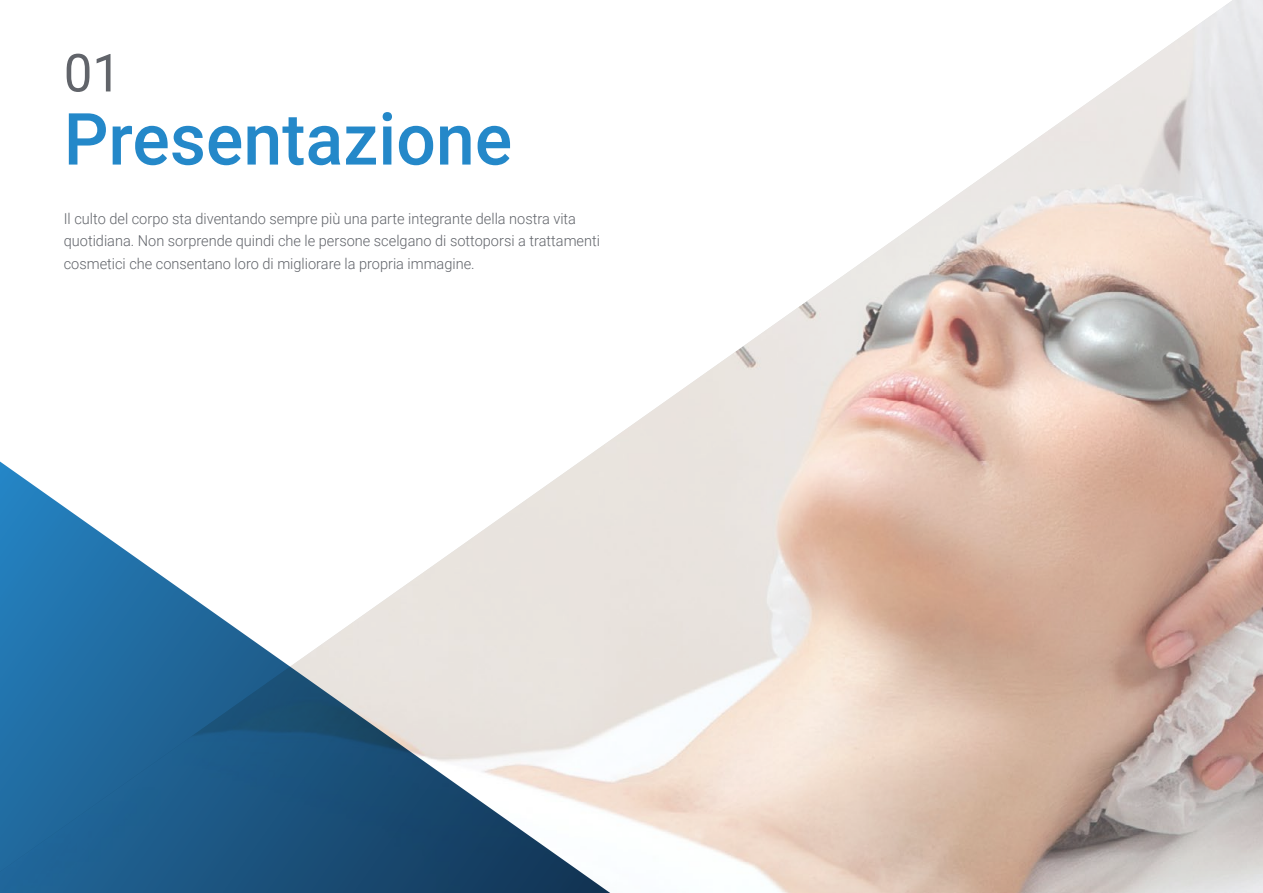
<style>
.page{position:relative;width:1263px;height:893px;background:#fff}
.page>*{position:absolute;margin:0;border:0;box-sizing:border-box;transform-origin:0 0}
.t1{font:500 72px "Roboto";color:#2488c9}
.t2{font:52.5px "Roboto";color:#61646a}
.t3{font:300 15px/22.5px "Roboto";color:#61646a}
</style>
<div class="page">
<img style="left:602px;top:0;width:661px;height:893px">
<svg style="left:0;top:446px;width:640px;height:447px"></svg>
<h2 class="t2" style="left:64px;top:36px;width:59px">01</h2>
<h1 class="t1" style="left:64px;top:89px;width:450px">Presentazione</h1>
<p class="t3" style="left:64px;top:207px;width:538px">Il culto del corpo sta diventando sempre più una parte integrante della nostra vita quotidiana. Non sorprende quindi che le persone scelgano di sottoporsi a trattamenti cosmetici che consentano loro di migliorare la propria immagine.</p>
</div>
